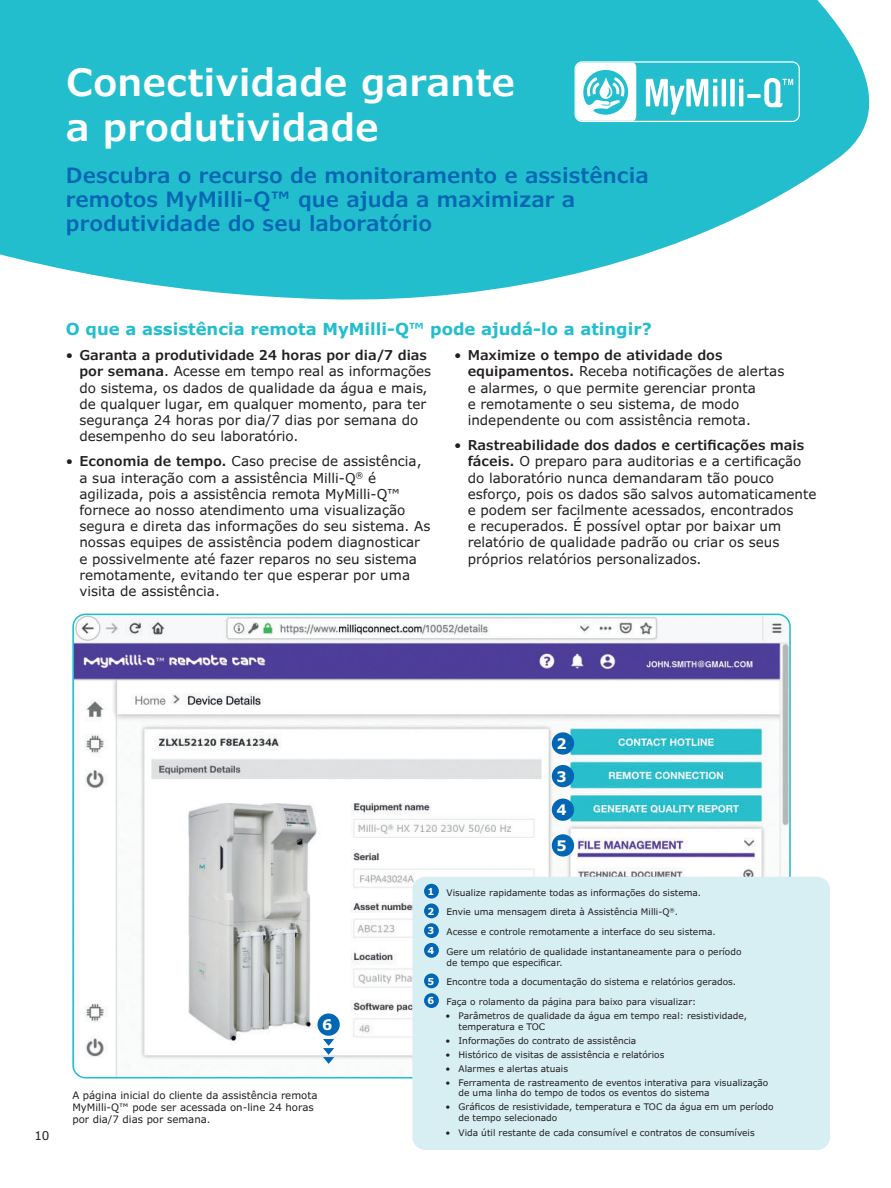
<style>
.page{position:relative;width:891px;height:1188px;background:#fff}
.page>*{position:absolute;margin:0;border:0;box-sizing:border-box;transform-origin:0 0}
.t1{font:600 37.5px/45px "Verdana Pro";color:#fff}
.t2{font:600 21px/24px "Verdana Pro";color:#0166b3}
.t3{font:700 16.5px "Verdana Pro";color:#23bece}
.t4{font:700 14.4px "Verdana Pro";color:#fff}
.t5{font:13.5px/16.2px "Verdana Pro";color:#231f20}
.t6{font:12px "Verdana Pro";color:#231f20}
.t7{font:10.2px/12.1px "Verdana Pro";color:#231f20}
.t8{font:700 9.6px "Verdana Pro";color:#fff}
.t9{font:9px/10.8px "Verdana Pro";color:#231f20}
.s1{font-weight:600}
.s2{font-weight:700;font-size:9.6px;color:#fff}
</style>
<div class="page">
<svg style="left:0;top:0;width:870px;height:300px;background:#41c6d4"></svg>
<svg style="left:576px;top:63px;width:223px;height:58px"></svg>
<div style="left:575px;top:61px;width:225px;height:61px;border:1px solid #fff;border-radius:7px"></div>
<img style="left:75px;top:614px;width:714px;height:464px">
<div style="left:552px;top:732px;width:22px;height:23px;background:#0166b3;border-radius:50%"></div>
<div style="left:552px;top:799px;width:22px;height:22px;background:#0166b3;border-radius:50%"></div>
<div style="left:552px;top:765px;width:22px;height:22px;background:#0166b3;border-radius:50%"></div>
<div style="left:552px;top:834px;width:22px;height:23px;background:#0166b3;border-radius:50%"></div>
<div style="left:317px;top:1013px;width:23px;height:23px;background:#0166b3;border-radius:50%"></div>
<svg style="left:323px;top:1039px;width:11px;height:25px"></svg>
<div style="left:412px;top:877px;width:418px;height:273px;background:#d7eff3;border-radius:13px"></div>
<div style="left:424px;top:884px;width:15px;height:15px;background:#0166b3;border-radius:50%"></div>
<div style="left:424px;top:904px;width:15px;height:14px;background:#0166b3;border-radius:50%"></div>
<div style="left:424px;top:923px;width:15px;height:15px;background:#0166b3;border-radius:50%"></div>
<div style="left:424px;top:943px;width:15px;height:15px;background:#0166b3;border-radius:50%"></div>
<div style="left:424px;top:973px;width:15px;height:15px;background:#0166b3;border-radius:50%"></div>
<div style="left:424px;top:993px;width:15px;height:15px;background:#0166b3;border-radius:50%"></div>
<h1 class="t1" style="left:66px;top:62px;width:451px">Conectividade garante a produtividade</h1>
<h2 class="t2" style="left:66px;top:165px;width:584px">Descubra o recurso de monitoramento e assistência remotos MyMilli-Q™ que ajuda a maximizar a produtividade do seu laboratório</h2>
<p class="t3" style="left:66px;top:318px;width:587px">O que a assistência remota MyMilli-Q™ pode ajudá-lo a atingir?</p>
<p class="t5" style="left:79px;top:348px;width:353px;text-indent:-14px">• <span class="s1">Garanta a produtividade 24 horas por dia/7 dias por semana</span>. Acesse em tempo real as informações do sistema, os dados de qualidade da água e mais, de qualquer lugar, em qualquer momento, para ter segurança 24 horas por dia/7 dias por semana do desempenho do seu laboratório.</p>
<p class="t5" style="left:79px;top:454px;width:353px;text-indent:-13px">• <span class="s1">Economia de tempo.</span> Caso precise de assistência, a sua interação com a assistência Milli-Q<sup>®</sup> é agilizada, pois a assistência remota MyMilli-Q™ fornece ao nosso atendimento uma visualização segura e direta das informações do seu sistema. As nossas equipes de assistência podem diagnosticar e possivelmente até fazer reparos no seu sistema remotamente, evitando ter que esperar por uma visita de assistência.</p>
<p class="t5" style="left:468px;top:348px;width:318px;text-indent:-14px">• <span class="s1">Maximize o tempo de atividade dos equipamentos.</span> Receba notificações de alertas e alarmes, o que permite gerenciar pronta<br>e remotamente o seu sistema, de modo independente ou com assistência remota.</p>
<p class="t5" style="left:468px;top:438px;width:350px;text-indent:-14px">• <span class="s1">Rastreabilidade dos dados e certificações mais fáceis.</span> O preparo para auditorias e a certificação do laboratório nunca demandaram tão pouco esforço, pois os dados são salvos automaticamente e podem ser facilmente acessados, encontrados<br>e recuperados. É possível optar por baixar um relatório de qualidade padrão ou criar os seus próprios relatórios personalizados.</p>
<p class="t4" style="left:322px;top:1018px;width:12px">6</p>
<p class="t6" style="left:34px;top:1128px;width:17px">10</p>
<p class="t7" style="left:72px;top:1089px;width:247px">A página inicial do cliente da assistência remota<br>MyMilli-Q™ pode ser acessada on-line 24 horas por dia/7 dias por semana.</p>
<p class="t4" style="left:556px;top:737px;width:12px">2</p>
<p class="t4" style="left:556px;top:770px;width:12px">3</p>
<p class="t4" style="left:556px;top:803px;width:12px">4</p>
<p class="t4" style="left:556px;top:839px;width:12px">5</p>
<p class="t9" style="left:427px;top:883px;width:275px;line-height:19.6px"><span class="s2">1</span> Visualize rapidamente todas as informações do sistema.<br><span class="s2">2</span> Envie uma mensagem direta à Assistência Milli-Q<sup>®</sup>.</p>
<p class="t8" style="left:427px;top:926px;width:8px">3</p>
<p class="t9" style="left:447px;top:927px;width:271px">Acesse e controle remotamente a interface do seu sistema.</p>
<p class="t8" style="left:427px;top:946px;width:8px">4</p>
<p class="t9" style="left:447px;top:946px;width:296px">Gere um relatório de qualidade instantaneamente para o período de tempo que especificar.</p>
<p class="t8" style="left:427px;top:977px;width:8px">5</p>
<p class="t9" style="left:447px;top:977px;width:291px">Encontre toda a documentação do sistema e relatórios gerados.</p>
<p class="t8" style="left:427px;top:996px;width:8px">6</p>
<p class="t9" style="left:447px;top:997px;width:251px">Faça o rolamento da página para baixo para visualizar:</p>
<p class="t9" style="left:459px;top:1011px;width:290px;text-indent:-13px">• Parâmetros de qualidade da água em tempo real: resistividade, temperatura e TOC</p>
<p class="t9" style="left:445px;top:1035px;width:192px">• Informações do contrato de assistência</p>
<p class="t9" style="left:445px;top:1049px;width:220px">• Histórico de visitas de assistência e relatórios</p>
<p class="t9" style="left:445px;top:1063px;width:124px">• Alarmes e alertas atuais</p>
<p class="t9" style="left:459px;top:1077px;width:311px;text-indent:-13px">• Ferramenta de rastreamento de eventos interativa para visualização de uma linha do tempo de todos os eventos do sistema</p>
<p class="t9" style="left:459px;top:1102px;width:317px;text-indent:-13px">• Gráficos de resistividade, temperatura e TOC da água em um período de tempo selecionado</p>
<p class="t9" style="left:445px;top:1128px;width:311px">• Vida útil restante de cada consumível e contratos de consumíveis</p>
</div>
